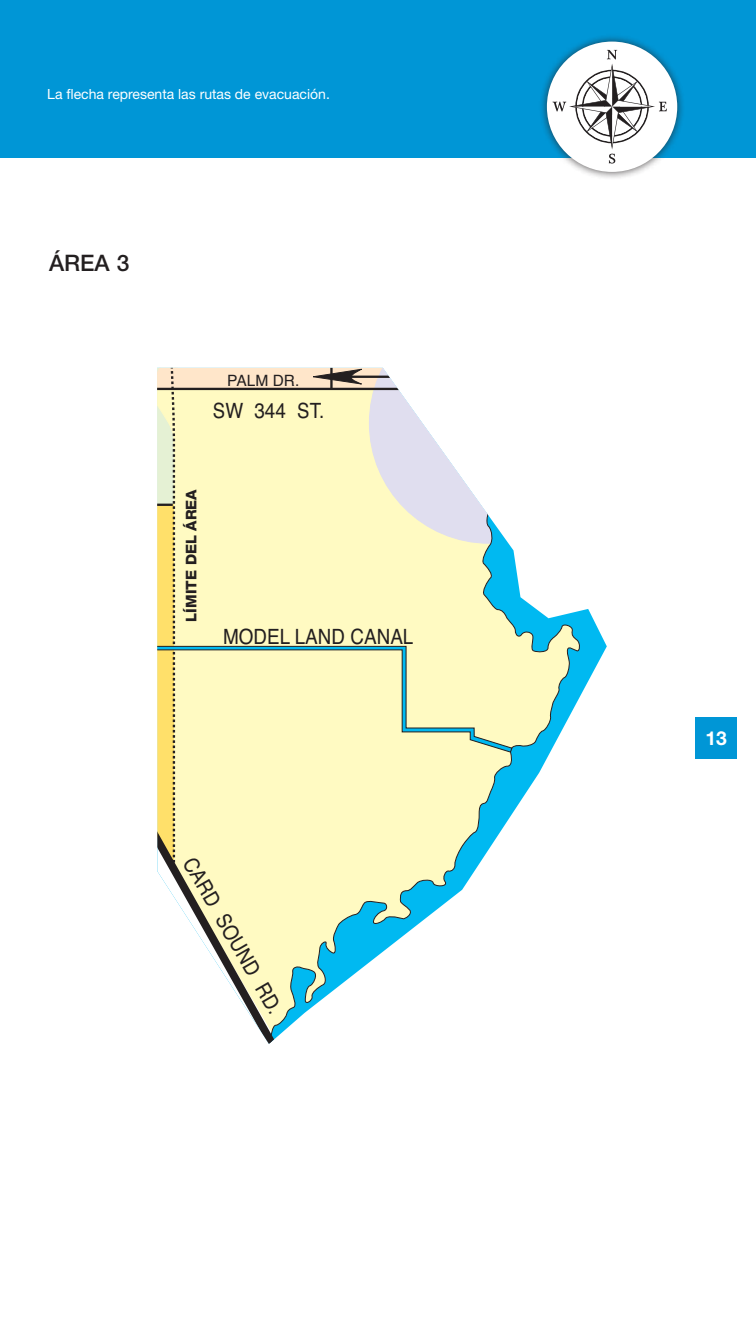
<style>
.page{position:relative;width:756px;height:1323px;background:#fff}
.page>*{position:absolute;margin:0;border:0;box-sizing:border-box;transform-origin:0 0}
.t1{font:500 22.75px "Helvetica Neue LT Std";color:#231f20}
.t2{font:21px "Helvetica";color:#231f20;scale:.9 1}
.t3{font:700 19.25px "Helvetica Neue LT Std";color:#fff}
.t4{font:15.58px "Helvetica";color:#231f20}
.t5{font:800 14.7px "Helvetica Neue LT Std";color:#231f20}
.t6{font:14px "Helvetica Neue LT Std";color:#fff}
</style>
<div class="page">
<div style="left:696px;top:717px;width:41px;height:42px;background:#0096d6"></div>
<div style="left:0;top:0;width:756px;height:158px;background:#0096d6"></div>
<svg style="left:581px;top:609px;width:26px;height:86px;fill:#00b9f1"></svg>
<svg style="left:157px;top:368px;width:424px;height:676px"></svg>
<div style="left:538px;top:33px;width:147px;height:147px;background:#231f20;opacity:.75"></div>
<div style="left:547px;top:42px;width:130px;height:130px;background:#fff;border-radius:50%"></div>
<svg style="left:553px;top:50px;width:114px;height:114px"></svg>
<p class="t6" style="left:47px;top:86px;width:284px">La flecha representa las rutas de evacuación.</p>
<h1 class="t1" style="left:49px;top:249px;width:82px">ÁREA 3</h1>
<p class="t4" style="left:227px;top:369px;width:74px">PALM DR.</p>
<h2 class="t2" style="left:213px;top:395px;width:126px">SW 344 ST.</h2>
<p class="t5" style="left:182px;top:622px;width:134px;rotate:-90deg">LÍMITE DEL ÁREA</p>
<h2 class="t2" style="left:223px;top:620px;width:213px">MODEL LAND CANAL</h2>
<h2 class="t2" style="left:203px;top:851px;width:198px;rotate:60deg">CARD SOUND RD.</h2>
<h3 class="t3" style="left:706px;top:726px;width:23px">13</h3>
</div>
